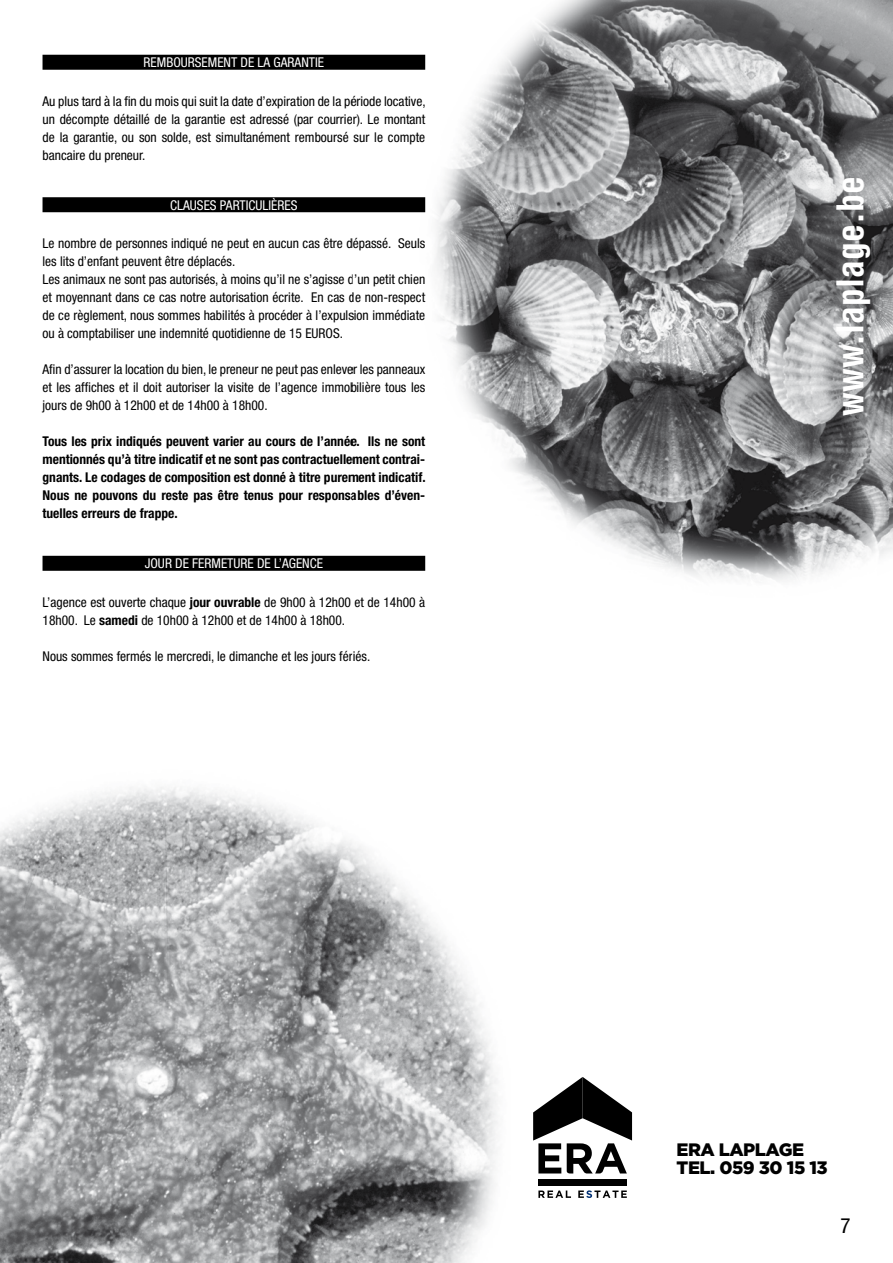
<style>
.page{position:relative;width:893px;height:1263px;background:#fff}
.page>*{position:absolute;margin:0;border:0;box-sizing:border-box;transform-origin:0 0}
.t1{font:700 condensed 36px "Helvetica LT Std";color:#fff}
.t2{font:condensed 21px "Helvetica Neue LT Std";color:#000}
.t3{font:900 18px/17.2px "Gotham";letter-spacing:-.025em;color:#000}
.t4{font:condensed 13.5px/18px "Helvetica Neue LT Std";color:#000;text-align:justify}
.t5{font:700 condensed 13.5px/18px "Helvetica Neue LT Std";color:#000;text-align:justify}
.t6{font:condensed 13.5px "Helvetica Neue LT Std";color:#fff}
.s1{font-weight:700}
</style>
<div class="page">
<div style="left:43px;top:55px;width:382px;height:15px;background:#000"></div>
<div style="left:43px;top:197px;width:382px;height:15px;background:#000"></div>
<div style="left:43px;top:556px;width:382px;height:15px;background:#000"></div>
<img style="left:353px;top:0;width:540px;height:581px">
<img style="left:0;top:787px;width:498px;height:476px">
<svg style="left:538px;top:1190px;width:33px;height:8px"></svg>
<svg style="left:578px;top:1190px;width:49px;height:8px"></svg>
<div style="left:538px;top:1179px;width:89px;height:6px;background:#000"></div>
<svg style="left:533px;top:1077px;width:99px;height:96px"></svg>
<p class="t6" style="left:144px;top:55px;width:182px">REMBOURSEMENT DE LA GARANTIE</p>
<p class="t4" style="left:43px;top:92px;width:385px">Au plus tard à la fin du mois qui suit la date d’expiration de la période locative, un décompte détaillé de la garantie est adressé (par courrier). Le montant de la garantie, ou son solde, est simultanément remboursé sur le compte bancaire du preneur.</p>
<p class="t6" style="left:170px;top:197px;width:129px">CLAUSES PARTICULIÈRES</p>
<p class="t4" style="left:43px;top:234px;width:384px;text-align:left">Le nombre de personnes indiqué ne peut en aucun cas être dépassé. Seuls les lits d’enfant peuvent être déplacés.<br>Les animaux ne sont pas autorisés, à moins qu’il ne s’agisse d’un petit chien et moyennant dans ce cas notre autorisation écrite. En cas de non-respect de ce règlement, nous sommes habilités à procéder à l’expulsion immédiate ou à comptabiliser une indemnité quotidienne de 15 EUROS.</p>
<p class="t4" style="left:43px;top:360px;width:384px">Afin d’assurer la location du bien, le preneur ne peut pas enlever les panneaux et les affiches et il doit autoriser la visite de l’agence immobilière tous les jours de 9h00 à 12h00 et de 14h00 à 18h00.</p>
<p class="t5" style="left:43px;top:432px;width:385px">Tous les prix indiqués peuvent varier au cours de l’année. Ils ne sont mentionnés qu’à titre indicatif et ne sont pas contractuellement contrai&shy;gnants. Le codages de composition est donné à titre purement indicatif.<br>Nous ne pouvons du reste pas être tenus pour responsables d’éven&shy;tuelles erreurs de frappe.</p>
<p class="t6" style="left:145px;top:556px;width:180px">JOUR DE FERMETURE DE L’AGENCE</p>
<p class="t4" style="left:43px;top:593px;width:384px">L’agence est ouverte chaque <span class="s1">jour ouvrable</span> de 9h00 à 12h00 et de 14h00 à<br>18h00. Le <span class="s1">samedi</span> de 10h00 à 12h00 et de 14h00 à 18h00.</p>
<p class="t4" style="left:43px;top:647px;width:329px">Nous sommes fermés le mercredi, le dimanche et les jours fériés.</p>
<h1 class="t1" style="left:828px;top:416px;width:242px;rotate:-90deg">www.laplage.be</h1>
<h3 class="t3" style="left:677px;top:1141px;width:153px">ERA LAPLAGE<br>TEL. 059 30 15 13</h3>
<h2 class="t2" style="left:840px;top:1214px;width:12px">7</h2>
</div>
